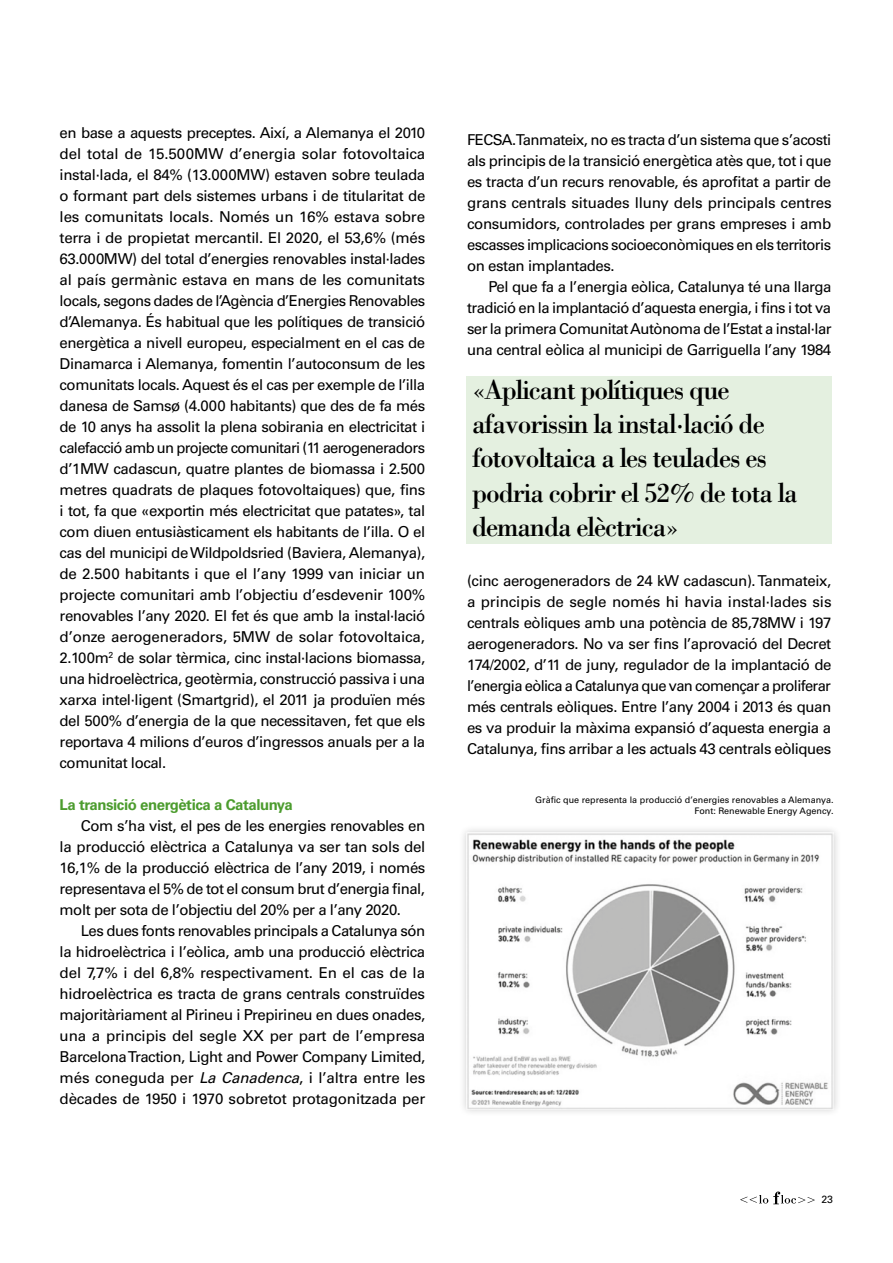
<style>
.page{position:relative;width:893px;height:1263px;background:#fff}
.page>*{position:absolute;margin:0;border:0;box-sizing:border-box;transform-origin:0 0}
.t1{font:28.5px/34.2px "Bodoni";letter-spacing:-.04em;color:#000;scale:.96 1}
.t2{font:15px/21px "Univers";letter-spacing:-.03em;color:#000;text-align:justify}
.t3{font:700 15px "Univers";letter-spacing:-.03em;color:#4c9c2e}
.t4{font:10.5px "Univers";color:#000}
.t5{font:9px/10.8px "Univers";color:#000;text-align:right}
.s1{font-style:italic}
</style>
<div class="page">
<svg style="left:740px;top:1191px;width:75px;height:13px"></svg>
<div style="left:466px;top:376px;width:366px;height:167px;background:#e4f0e0"></div>
<div style="left:458px;top:824px;width:383px;height:293px;background:#000;opacity:.2"></div>
<img style="left:466px;top:832px;width:368px;height:277px">
<p class="t2" style="left:60px;top:122px;width:367px">en base a aquests preceptes. Així, a Alemanya el 2010 del total de 15.500MW d’energia solar fotovoltaica instal·lada, el 84% (13.000MW) estaven sobre teulada o formant part dels sistemes urbans i de titularitat de les comunitats locals. Només un 16% estava sobre terra i de propietat mercantil. El 2020, el 53,6% (més 63.000MW) del total d’energies renovables instal·lades al país germànic estava en mans de les comunitats locals, segons dades de l’Agència d’Energies Renovables d’Alemanya. És habitual que les polítiques de transició energètica a nivell europeu, especialment en el cas de Dinamarca i Alemanya, fomentin l’autoconsum de les comunitats locals. Aquest és el cas per exemple de l’illa danesa de Samsø (4.000 habitants) que des de fa més de 10 anys ha assolit la plena sobirania en electricitat i calefacció amb un projecte comunitari (11 aerogeneradors d’1MW cadascun, quatre plantes de biomassa i 2.500 metres quadrats de plaques fotovoltaiques) que, fins i tot, fa que «exportin més electricitat que patates», tal com diuen entusiàsticament els habitants de l’illa. O el cas del municipi de Wildpoldsried (Baviera, Alemanya), de 2.500 habitants i que el l’any 1999 van iniciar un projecte comunitari amb l’objectiu d’esdevenir 100% renovables l’any 2020. El fet és que amb la instal·lació d’onze aerogeneradors, 5MW de solar fotovoltaica, 2.100m<sup>2</sup> de solar tèrmica, cinc instal·lacions biomassa, una hidroelèctrica, geotèrmia, construcció passiva i una xarxa intel·ligent (Smartgrid), el 2011 ja produïen més del 500% d’energia de la que necessitaven, fet que els reportava 4 milions d’euros d’ingressos anuals per a la comunitat local.</p>
<p class="t3" style="left:60px;top:796px;width:235px">La transició energètica a Catalunya</p>
<p class="t2" style="left:60px;top:815px;width:367px;text-indent:21px">Com s’ha vist, el pes de les energies renovables en la producció elèctrica a Catalunya va ser tan sols del 16,1% de la producció elèctrica de l’any 2019, i només representava el 5% de tot el consum brut d’energia final, molt per sota de l’objectiu del 20% per a l’any 2020.</p>
<p class="t2" style="left:60px;top:920px;width:367px;text-indent:21px">Les dues fonts renovables principals a Catalunya són la hidroelèctrica i l’eòlica, amb una producció elèctrica del 7,7% i del 6,8% respectivament. En el cas de la hidroelèctrica es tracta de grans centrals construïdes majoritàriament al Pirineu i Prepirineu en dues onades, una a principis del segle XX per part de l’empresa Barcelona Traction, Light and Power Company Limited, més coneguda per <span class="s1">La Canadenca</span>, i l’altra entre les dècades de 1950 i 1970 sobretot protagonitzada per</p>
<p class="t2" style="left:467px;top:129px;width:366px">FECSA. Tanmateix, no es tracta d’un sistema que s’acosti als principis de la transició energètica atès que, tot i que es tracta d’un recurs renovable, és aprofitat a partir de grans centrals situades lluny dels principals centres consumidors, controlades per grans empreses i amb escasses implicacions socioeconòmiques en els territoris on estan implantades.</p>
<p class="t2" style="left:467px;top:276px;width:366px;text-indent:21px">Pel que fa a l’energia eòlica, Catalunya té una llarga tradició en la implantació d’aquesta energia, i fins i tot va ser la primera Comunitat Autònoma de l’Estat a instal·lar una central eòlica al municipi de Garriguella l’any 1984</p>
<h1 class="t1" style="left:472px;top:372px;width:341px">«Aplicant polítiques que afavorissin la instal·lació de fotovoltaica a les teulades es podria cobrir el 52% de tota la demanda elèctrica»</h1>
<p class="t2" style="left:467px;top:570px;width:366px">(cinc aerogeneradors de 24 kW cadascun). Tanmateix, a principis de segle només hi havia instal·lades sis centrals eòliques amb una potència de 85,78MW i 197 aerogeneradors. No va ser fins l’aprovació del Decret 174/2002, d’11 de juny, regulador de la implantació de l’energia eòlica a Catalunya que van començar a proliferar més centrals eòliques. Entre l’any 2004 i 2013 és quan es va produir la màxima expansió d’aquesta energia a Catalunya, fins arribar a les actuals 43 centrals eòliques</p>
<p class="t5" style="left:535px;top:794px;width:300px">Gràfic que representa la producció d’energies renovables a Alemanya.<br>Font: Renewable Energy Agency.</p>
<p class="t4" style="left:821px;top:1193px;width:13px">23</p>
</div>
